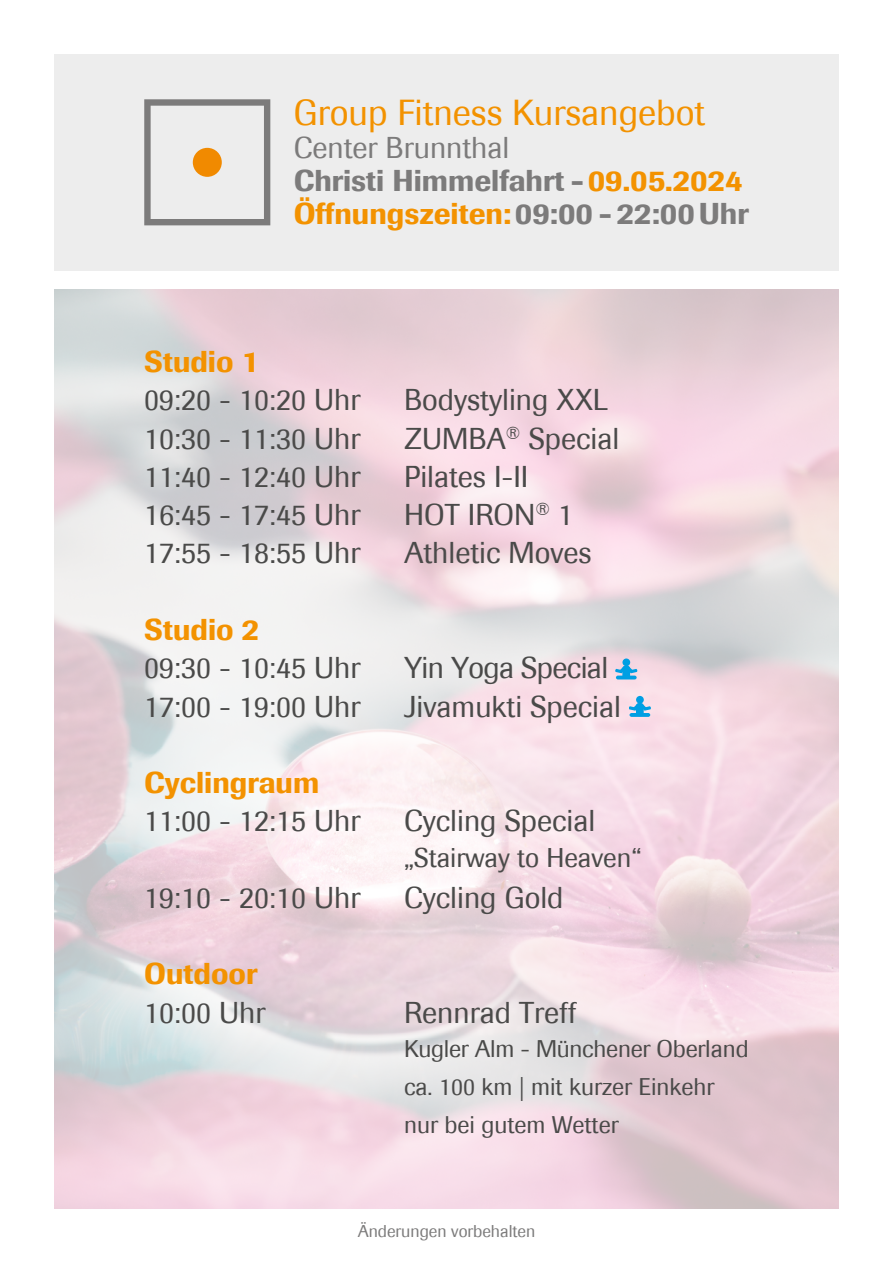
<style>
.page{position:relative;width:893px;height:1263px;background:#fff}
.page>*{position:absolute;margin:0;border:0;box-sizing:border-box;transform-origin:0 0}
.t1{font:36px "Imago";color:#f39200}
.t2{font:30px "Imago";color:#4a4a49}
.t3{font:500 30px/33px "Imago";color:#7c7b7b}
.t4{font:500 30px "Imago";color:#f39200}
.t5{font:30px "Imago";letter-spacing:-.02em;color:#4a4a49}
.t6{font:27px "Imago";color:#4a4a49}
.t7{font:24px/38.2px "Imago";color:#4a4a49}
.t8{font:16.95px "Imago";color:#7c7b7b}
.s1{font-weight:400}
.s2{color:#f39200}
</style>
<div class="page">
<img style="left:54px;top:289px;width:785px;height:920px">
<div style="left:54px;top:54px;width:785px;height:216px;background:#ededed"></div>
<hr style="left:629px;top:713px;width:21px;height:3px;background:#009fe3;border-radius:2px">
<div style="left:636px;top:703px;width:8px;height:13px;background:#009fe3;border-radius:3px"></div>
<div style="left:636px;top:696px;width:8px;height:8px;background:#009fe3;border-radius:50%"></div>
<svg style="left:629px;top:703px;width:22px;height:8px"></svg>
<svg style="left:144px;top:99px;width:126px;height:126px"></svg>
<div style="left:193px;top:148px;width:29px;height:29px;background:#f18a00;border-radius:50%"></div>
<hr style="left:616px;top:676px;width:21px;height:3px;background:#009fe3;border-radius:2px">
<div style="left:622px;top:665px;width:8px;height:14px;background:#009fe3;border-radius:3px"></div>
<div style="left:622px;top:658px;width:8px;height:8px;background:#009fe3;border-radius:50%"></div>
<svg style="left:615px;top:666px;width:22px;height:7px"></svg>
<p class="t1" style="left:294px;top:91px;width:413px">Group Fitness Kursangebot</p>
<p class="t3" style="left:294px;top:131px;width:456px"><span class="s1">Center Brunnthal<br></span>Christi Himmelfahrt - <span class="s2">09.05.2024<br>Öffnungszeiten:</span> 09:00 - 22:00 Uhr</p>
<p class="t4" style="left:144px;top:343px;width:116px">Studio 1</p>
<p class="t2" style="left:144px;top:382px;width:218px">09:20 - 10:20 Uhr</p>
<p class="t2" style="left:404px;top:382px;width:206px">Bodystyling XXL</p>
<p class="t2" style="left:144px;top:421px;width:218px">10:30 - 11:30 Uhr</p>
<p class="t2" style="left:404px;top:421px;width:217px">ZUMBA<sup>®</sup> Special</p>
<p class="t2" style="left:144px;top:459px;width:218px">11:40 - 12:40 Uhr</p>
<p class="t2" style="left:404px;top:459px;width:126px">Pilates I-II</p>
<p class="t2" style="left:144px;top:497px;width:218px">16:45 - 17:45 Uhr</p>
<p class="t2" style="left:404px;top:497px;width:170px">HOT IRON<sup>®</sup> 1</p>
<p class="t2" style="left:144px;top:535px;width:218px">17:55 - 18:55 Uhr</p>
<p class="t2" style="left:404px;top:535px;width:189px">Athletic Moves</p>
<p class="t4" style="left:144px;top:611px;width:116px">Studio 2</p>
<p class="t2" style="left:144px;top:650px;width:218px">09:30 - 10:45 Uhr</p>
<p class="t5" style="left:404px;top:650px;width:206px">Yin Yoga Special</p>
<p class="t2" style="left:144px;top:688px;width:218px">17:00 - 19:00 Uhr</p>
<p class="t2" style="left:404px;top:688px;width:218px">Jivamukti Special</p>
<p class="t4" style="left:144px;top:764px;width:176px">Cyclingraum</p>
<p class="t2" style="left:144px;top:803px;width:218px">11:00 - 12:15 Uhr</p>
<p class="t2" style="left:404px;top:803px;width:193px">Cycling Special</p>
<p class="t6" style="left:404px;top:842px;width:239px">„Stairway to Heaven“</p>
<p class="t2" style="left:144px;top:880px;width:218px">19:10 - 20:10 Uhr</p>
<p class="t2" style="left:404px;top:880px;width:161px">Cycling Gold</p>
<p class="t4" style="left:144px;top:956px;width:115px">Outdoor</p>
<p class="t2" style="left:144px;top:995px;width:123px">10:00 Uhr</p>
<p class="t2" style="left:404px;top:995px;width:174px">Rennrad Treff</p>
<p class="t7" style="left:404px;top:1029px;width:346px">Kugler Alm - Münchener Oberland ca. 100 km | mit kurzer Einkehr nur bei gutem Wetter</p>
<p class="t8" style="left:358px;top:1221px;width:179px">Änderungen vorbehalten</p>
</div>
